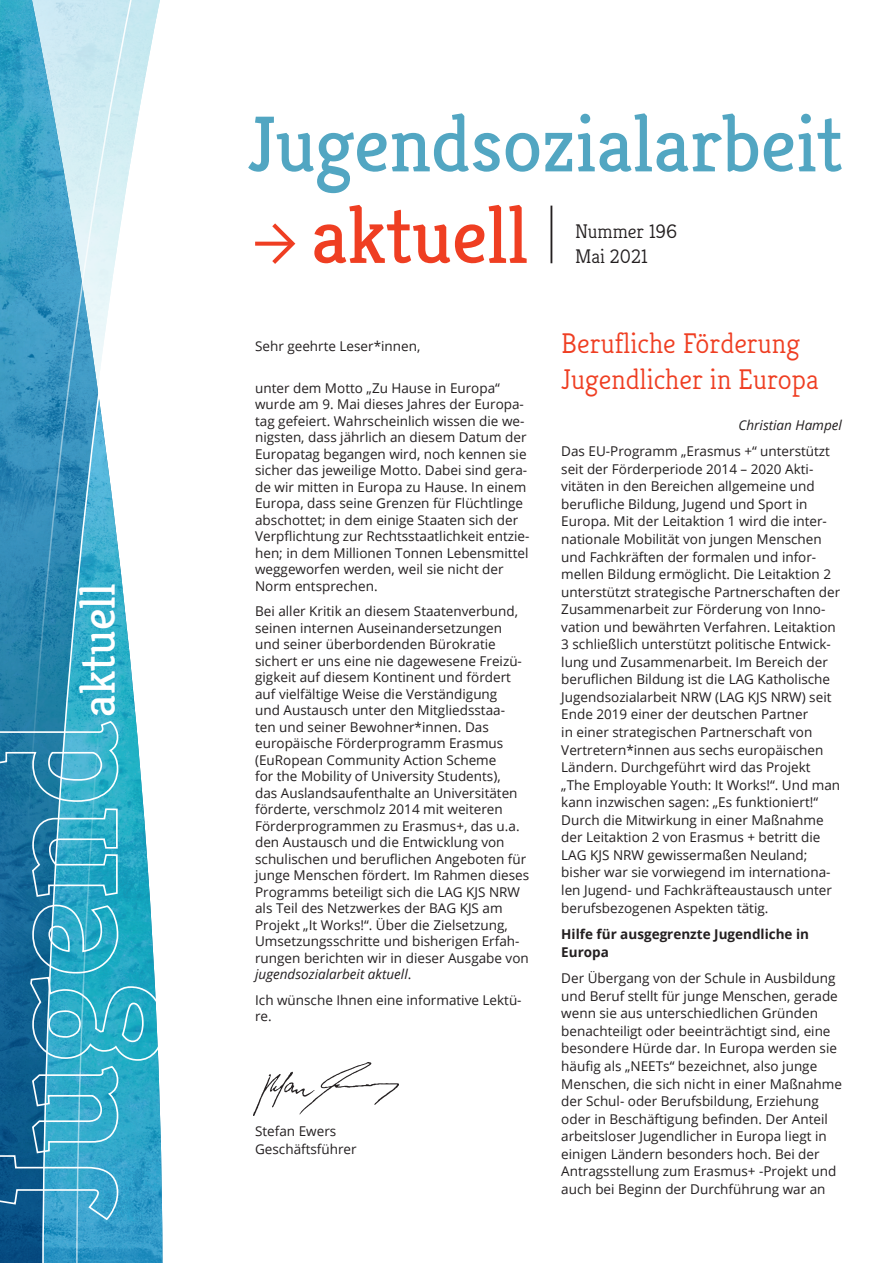
<style>
.page{position:relative;width:893px;height:1263px;background:#fff}
.page>*{position:absolute;margin:0;border:0;box-sizing:border-box;transform-origin:0 0}
.t1{font:79.2px "Kreon";color:#52a6c2}
.t2{font:79.2px "Kreon";color:#ef3e22}
.t3{font:48.75px "Kreon";color:#fff}
.t4{font:300 28.5px/36px "Kreon";color:#ef3e22}
.t5{font:300 19.8px/24.8px "Kreon";color:#231f20}
.t6{font:13.5px/17.5px "Open Sans";color:#231f20}
.t7{font:700 13.5px/17.5px "Open Sans";color:#231f20}
.t8{font:italic 13.5px "Open Sans";color:#231f20}
.s1{font-style:italic}
</style>
<div class="page">
<svg style="left:0;top:0;width:12px;height:1263px;background:#2f90b8"></svg>
<svg style="left:135px;top:0;width:28px;height:1263px"></svg>
<svg style="left:12px;top:0;width:123px;height:1263px;background:#71b7d2"></svg>
<img style="left:253px;top:1062px;width:145px;height:53px">
<svg style="left:0;top:720px;width:163px;height:501px;background:#3f9fbf"></svg>
<hr style="left:550px;top:206px;width:2px;height:57px;background:#231f20">
<svg style="left:268px;top:223px;width:28px;height:41px"></svg>
<svg style="left:255px;top:242px;width:37px;height:4px"></svg>
<h2 class="t3" style="left:67px;top:717px;width:135px;rotate:-90deg">aktuell</h2>
<h1 class="t1" style="left:248px;top:94px;width:597px">Jugendsozialarbeit</h1>
<h1 class="t2" style="left:312px;top:186px;width:218px">aktuell</h1>
<h3 class="t5" style="left:575px;top:219px;width:104px">Nummer 196<br>Mai 2021</h3>
<p class="t6" style="left:255px;top:336px;width:167px">Sehr geehrte Leser*innen,</p>
<p class="t6" style="left:255px;top:379px;width:276px;line-height:16.5px">unter dem Motto „Zu Hause in Europa“ wurde am 9. Mai dieses Jahres der Europa&shy;tag gefeiert. Wahrscheinlich wissen die we&shy;nigsten, dass jährlich an diesem Datum der Europatag begangen wird, noch kennen sie sicher das jeweilige Motto. Dabei sind gera&shy;de wir mitten in Europa zu Hause. In einem Europa, dass seine Grenzen für Flüchtlinge abschottet; in dem einige Staaten sich der Verpflichtung zur Rechtsstaatlichkeit entzie&shy;hen; in dem Millionen Tonnen Lebensmittel weggeworfen werden, weil sie nicht der Norm entsprechen.</p>
<p class="t6" style="left:255px;top:602px;width:276px;line-height:16.5px">Bei aller Kritik an diesem Staatenverbund, seinen internen Auseinandersetzungen und seiner überbordenden Bürokratie sichert er uns eine nie dagewesene Freizü&shy;gigkeit auf diesem Kontinent und fördert auf vielfältige Weise die Verständigung<br>und Austausch unter den Mitgliedsstaa-<br>ten und seiner Bewohner*innen. Das europäische Förderprogramm Erasmus (EuRopean Community Action Scheme<br>for the Mobility of University Students),<br>das Auslandsaufenthalte an Universitäten förderte, verschmolz 2014 mit weiteren Förderprogrammen zu Erasmus+, das u.a. den Austausch und die Entwicklung von schulischen und beruflichen Angeboten für junge Menschen fördert. Im Rahmen dieses Programms beteiligt sich die LAG KJS NRW als Teil des Netzwerkes der BAG KJS am Projekt „It Works!“. Über die Zielsetzung, Umsetzungsschritte und bisherigen Erfah&shy;rungen berichten wir in dieser Ausgabe von <span class="s1">jugendsozialarbeit aktuell</span>.</p>
<p class="t6" style="left:255px;top:991px;width:268px;line-height:16.5px">Ich wünsche Ihnen eine informative Lektü&shy;re.</p>
<p class="t6" style="left:255px;top:1121px;width:103px;line-height:18px">Stefan Ewers<br>Geschäftsführer</p>
<h3 class="t4" style="left:561px;top:325px;width:259px">Berufliche Förderung<br>Jugendlicher in Europa</h3>
<p class="t8" style="left:738px;top:415px;width:105px">Christian Hampel</p>
<p class="t6" style="left:561px;top:442px;width:280px">Das EU-Programm „Erasmus +“ unterstützt seit der Förderperiode 2014 – 2020 Akti&shy;vitäten in den Bereichen allgemeine und berufliche Bildung, Jugend und Sport in Europa. Mit der Leitaktion 1 wird die inter&shy;nationale Mobilität von jungen Menschen und Fachkräften der formalen und infor&shy;mellen Bildung ermöglicht. Die Leitaktion 2 unterstützt strategische Partnerschaften der Zusammenarbeit zur Förderung von Inno&shy;vation und bewährten Verfahren. Leitaktion 3 schließlich unterstützt politische Entwick&shy;lung und Zusammenarbeit. Im Bereich der beruflichen Bildung ist die LAG Katholische Jugendsozialarbeit NRW (LAG KJS NRW) seit Ende 2019 einer der deutschen Partner<br>in einer strategischen Partnerschaft von Vertretern*innen aus sechs europäischen Ländern. Durchgeführt wird das Projekt „The Employable Youth: It Works!“. Und man kann inzwischen sagen: „Es funktioniert!“ Durch die Mitwirkung in einer Maßnahme der Leitaktion 2 von Erasmus + betritt die LAG KJS NRW gewissermaßen Neuland; bisher war sie vorwiegend im internationa&shy;len Jugend- und Fachkräfteaustausch unter berufsbezogenen Aspekten tätig.</p>
<p class="t7" style="left:561px;top:925px;width:249px">Hilfe für ausgegrenzte Jugendliche in<br>Europa</p>
<p class="t6" style="left:561px;top:969px;width:282px">Der Übergang von der Schule in Ausbildung und Beruf stellt für junge Menschen, gerade wenn sie aus unterschiedlichen Gründen benachteiligt oder beeinträchtigt sind, eine besondere Hürde dar. In Europa werden sie häufig als „NEETs“ bezeichnet, also junge Menschen, die sich nicht in einer Maßnahme der Schul- oder Berufsbildung, Erziehung oder in Beschäftigung befinden. Der Anteil arbeitsloser Jugendlicher in Europa liegt in einigen Ländern besonders hoch. Bei der Antragsstellung zum Erasmus+ -Projekt und auch bei Beginn der Durchführung war an</p>
</div>
